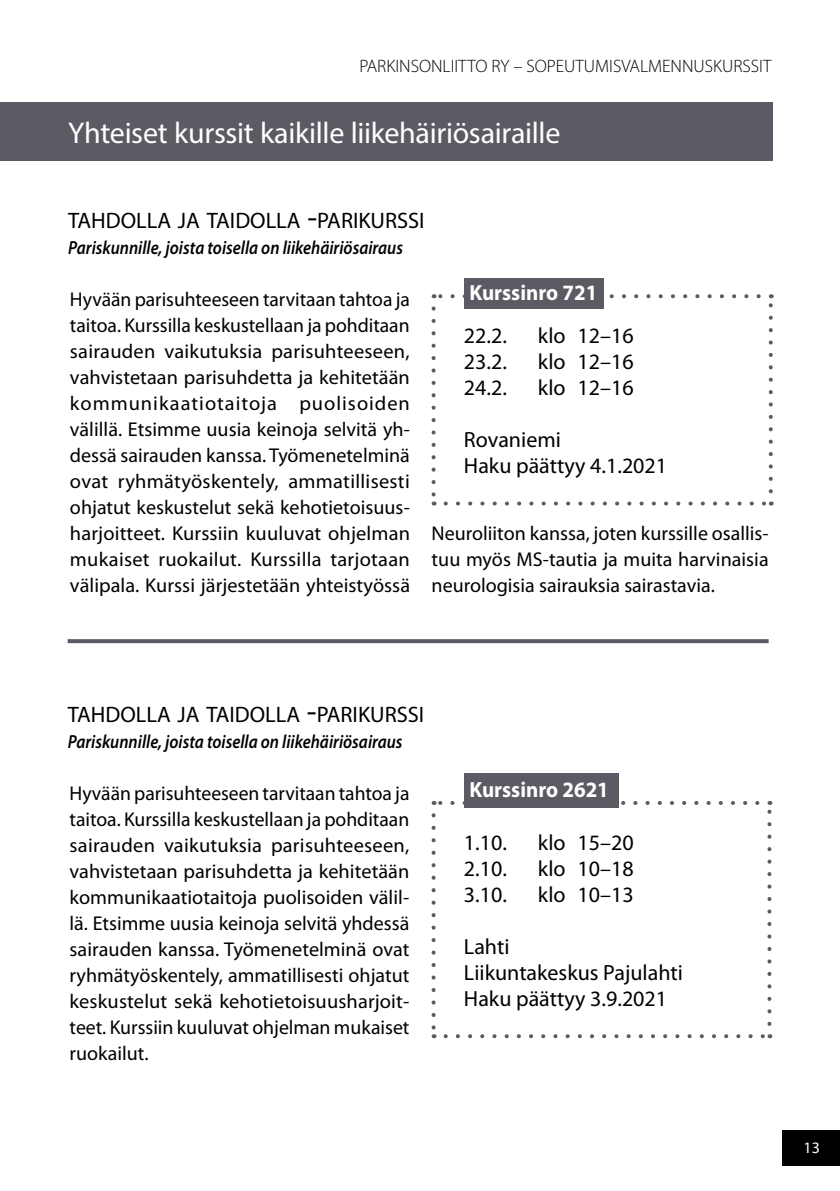
<style>
.page{position:relative;width:840px;height:1191px;background:#fff}
.page>*{position:absolute;margin:0;border:0;box-sizing:border-box;transform-origin:0 0}
.t1{font:30px "Myriad Pro";letter-spacing:-.01em;color:#fff}
.t2{font:22.4px "Myriad Pro";color:#000}
.t3{font:22px/26px "Myriad Pro";color:#000}
.t4{font:700 22px "Myriad Pro";color:#fff;scale:.95 1}
.t5{font:20px/26px "Myriad Pro";color:#000;text-align:justify}
.t6{font:italic 600 19px "Myriad Pro";color:#000;scale:.88 1}
.t7{font:300 18px "Myriad Pro";color:#000}
.t8{font:16px "Myriad Pro";color:#fff}
.s1{font-size:32px}
</style>
<div class="page">
<div style="left:782px;top:1130px;width:57px;height:35px;background:#000"></div>
<svg style="left:68px;top:639px;width:700px;height:4px;background:#616169"></svg>
<svg style="left:445px;top:501px;width:319px;height:4px"></svg>
<svg style="left:431px;top:308px;width:4px;height:197px"></svg>
<svg style="left:768px;top:294px;width:4px;height:197px"></svg>
<svg style="left:433px;top:294px;width:325px;height:4px"></svg>
<div style="left:463px;top:278px;width:140px;height:30px;background:#5b5b64"></div>
<div style="left:0;top:102px;width:772px;height:58px;background:#5b5b64"></div>
<svg style="left:445px;top:1034px;width:318px;height:4px"></svg>
<svg style="left:431px;top:815px;width:4px;height:223px"></svg>
<svg style="left:767px;top:801px;width:4px;height:223px"></svg>
<svg style="left:433px;top:801px;width:324px;height:4px"></svg>
<div style="left:463px;top:773px;width:155px;height:35px;background:#5b5b64"></div>
<p class="t7" style="left:359px;top:55px;width:413px">PARKINSONLIITTO RY – SOPEUTUMISVALMENNUSKURSSIT</p>
<h1 class="t1" style="left:68px;top:115px;width:493px">Yhteiset kurssit kaikille liikehäiriösairaille</h1>
<p class="t2" style="left:68px;top:207px;width:358px">TAHDOLLA JA TAIDOLLA <span class="s1">-</span>PARIKURSSI</p>
<p class="t6" style="left:68px;top:236px;width:382px">Pariskunnille, joista toisella on liikehäiriösairaus</p>
<p class="t5" style="left:70px;top:286px;width:341px">Hyvään parisuhteeseen tarvitaan tahtoa ja taitoa. Kurssilla keskustellaan ja pohditaan sairauden vaikutuksia parisuhteeseen, vahvistetaan parisuhdetta ja kehitetään kommunikaatiotaitoja puolisoiden välillä. Etsimme uusia keinoja selvitä yh&shy;dessä sairauden kanssa. Työmenetelminä ovat ryhmätyöskentely, ammatillisesti ohjatut keskustelut sekä kehotietoisuus&shy;harjoitteet. Kurssiin kuuluvat ohjelman mukaiset ruokailut. Kurssilla tarjotaan välipala. Kurssi järjestetään yhteistyössä</p>
<p class="t4" style="left:469px;top:278px;width:136px">Kurssinro 721</p>
<p class="t3" style="left:463px;top:322px;width:44px">22.2.</p>
<p class="t3" style="left:537px;top:322px;width:97px">klo 12–16</p>
<p class="t3" style="left:463px;top:348px;width:44px">23.2.</p>
<p class="t3" style="left:537px;top:348px;width:97px">klo 12–16</p>
<p class="t3" style="left:463px;top:374px;width:44px">24.2.</p>
<p class="t3" style="left:537px;top:374px;width:97px">klo 12–16</p>
<p class="t3" style="left:463px;top:426px;width:205px">Rovaniemi<br>Haku päättyy 4.1.2021</p>
<p class="t5" style="left:431px;top:520px;width:338px">Neuroliiton kanssa, joten kurssille osallis&shy;tuu myös MS-tautia ja muita harvinaisia neurologisia sairauksia sairastavia.</p>
<p class="t2" style="left:68px;top:701px;width:358px">TAHDOLLA JA TAIDOLLA <span class="s1">-</span>PARIKURSSI</p>
<p class="t6" style="left:68px;top:730px;width:382px">Pariskunnille, joista toisella on liikehäiriösairaus</p>
<p class="t5" style="left:70px;top:780px;width:341px">Hyvään parisuhteeseen tarvitaan tahtoa ja taitoa. Kurssilla keskustellaan ja pohditaan sairauden vaikutuksia parisuhteeseen, vahvistetaan parisuhdetta ja kehitetään kommunikaatiotaitoja puolisoiden välil&shy;lä. Etsimme uusia keinoja selvitä yhdessä sairauden kanssa. Työmenetelminä ovat ryhmätyöskentely, ammatillisesti ohjatut keskustelut sekä kehotietoisuusharjoit&shy;teet. Kurssiin kuuluvat ohjelman mukaiset ruokailut.</p>
<p class="t4" style="left:469px;top:775px;width:148px">Kurssinro 2621</p>
<p class="t3" style="left:463px;top:829px;width:44px">1.10.</p>
<p class="t3" style="left:537px;top:829px;width:97px">klo 15–20</p>
<p class="t3" style="left:463px;top:855px;width:44px">2.10.</p>
<p class="t3" style="left:537px;top:855px;width:97px">klo 10–18</p>
<p class="t3" style="left:463px;top:881px;width:44px">3.10.</p>
<p class="t3" style="left:537px;top:881px;width:97px">klo 10–13</p>
<p class="t3" style="left:463px;top:933px;width:220px">Lahti<br>Liikuntakeskus Pajulahti<br>Haku päättyy 3.9.2021</p>
<p class="t8" style="left:803px;top:1137px;width:18px">13</p>
</div>
